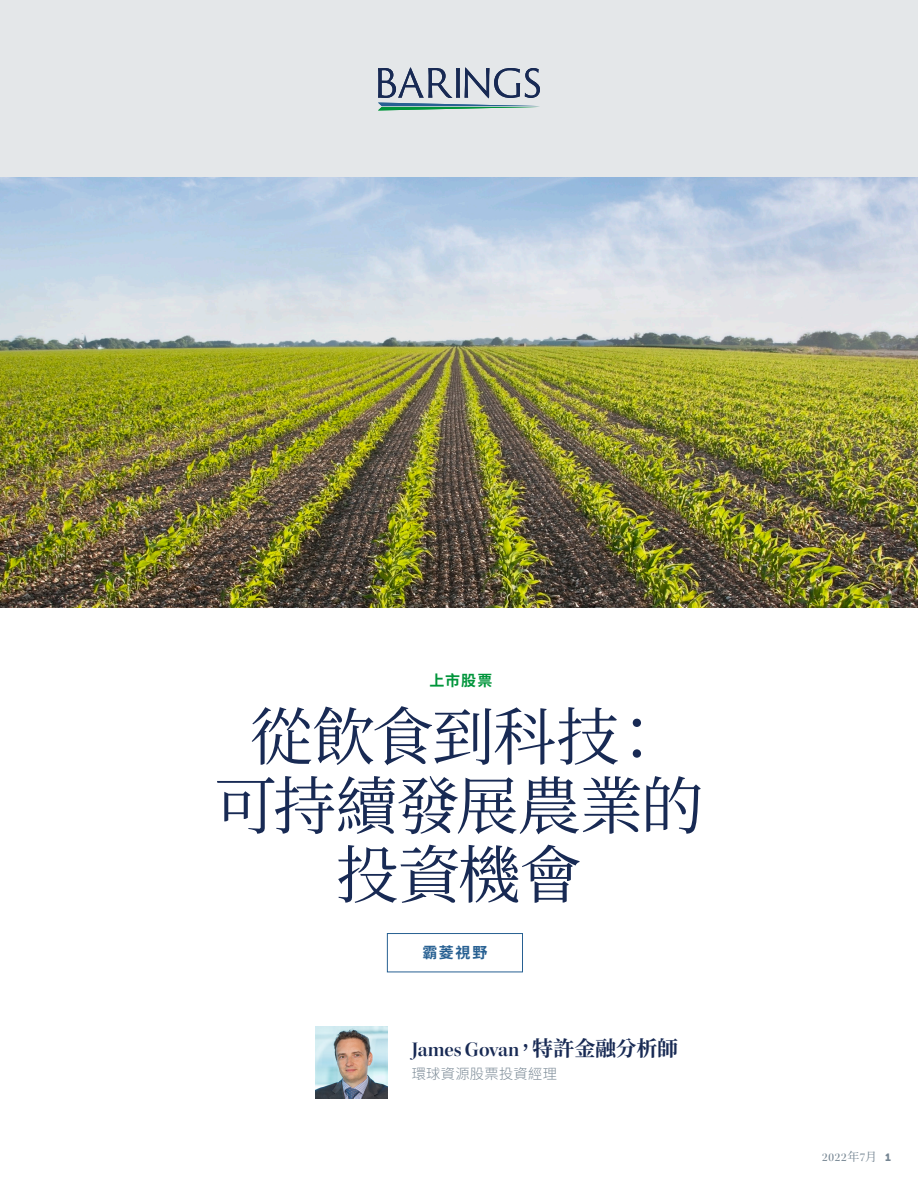
<style>
.page{position:relative;width:918px;height:1188px;background:#fff}
.page>*{position:absolute;margin:0;border:0;box-sizing:border-box;transform-origin:0 0}
.t1{font:63px/69px "Source Han Serif TC";letter-spacing:-.03em;color:#182a54;text-align:center}
.t2{font:21px "Kepler Std Semibold Disp";color:#182a54}
.t3{font:700 15px "Source Han Sans TC";color:#276092}
.t4{font:700 15px "Source Han Sans TC";color:#00953b}
.t5{font:300 14.25px "Source Han Sans TC";letter-spacing:.02em;color:#7d8c98}
.t6{font:12px "Kepler Std Medium Disp";color:#768693}
.s1{font-family:"Source Han Serif TC";font-weight:700}
.s2{font-family:"Source Han Serif TC"}
.s3{font-family:"Museo Sans 900";font-size:10.5px}
</style>
<div class="page">
<div style="left:0;top:0;width:918px;height:296px;background:#e4e7e9"></div>
<svg style="left:378px;top:67px;width:162px;height:43px"></svg>
<div style="left:387px;top:933px;width:136px;height:39px;border:1px solid #276092"></div>
<img style="left:315px;top:1026px;width:72px;height:72px">
<img style="left:0;top:178px;width:918px;height:429px">
<p class="t4" style="left:430px;top:672px;width:64px">上市股票</p>
<p class="t1" style="left:214px;top:704px;width:491px">從飲食到科技：可持續發展農業的投資機會</p>
<p class="t3" style="left:423px;top:944px;width:66px">霸菱視野</p>
<p class="t2" style="left:412px;top:1038px;width:268px">James Govan<span class="s1">，特許金融分析師</span></p>
<p class="t5" style="left:412px;top:1065px;width:147px">環球資源股票投資經理</p>
<p class="t6" style="left:822px;top:1150px;width:70px">2022<span class="s2">年</span>7<span class="s2">月</span> <span class="s3">1</span></p>
</div>
